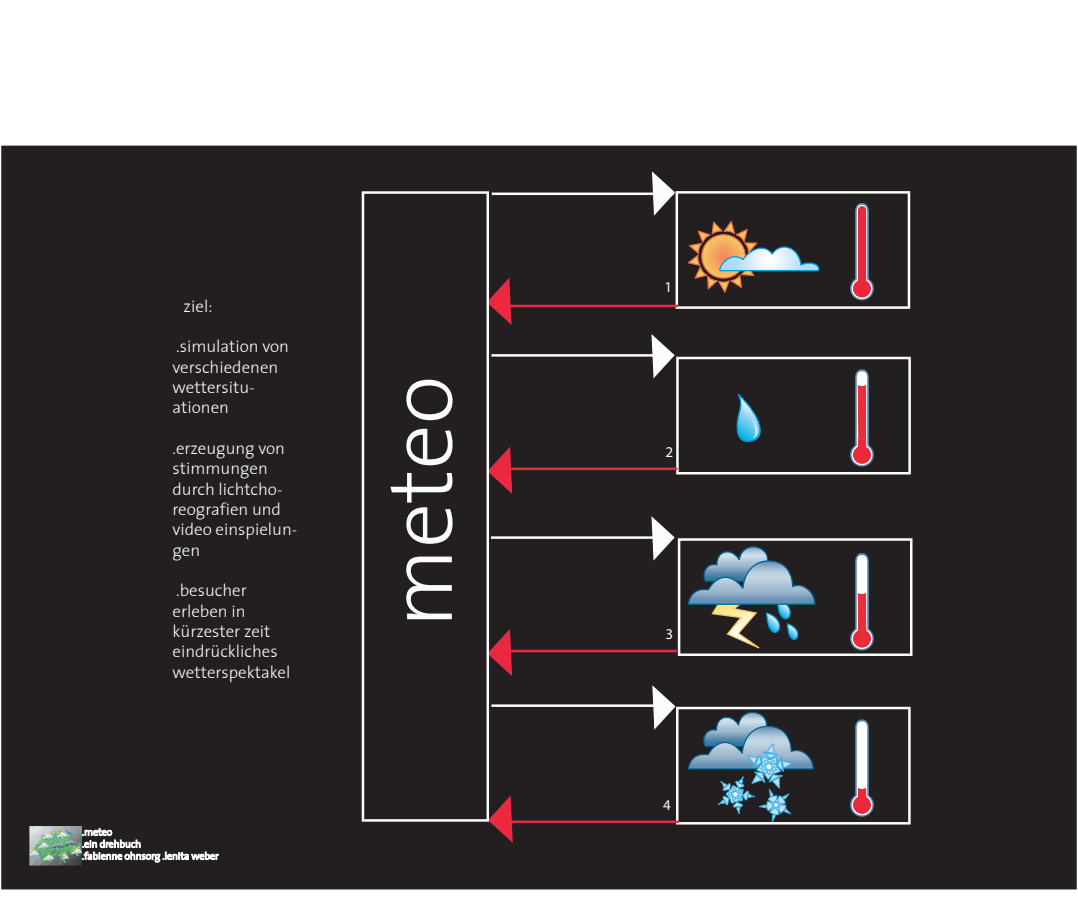
<style>
.page{position:relative;width:1078px;height:905px;background:#fff}
.page>*{position:absolute;margin:0;border:0;box-sizing:border-box;transform-origin:0 0}
.t1{font:300 90px "ETH";color:#fbfcfc}
.t2{font:300 17px/20.4px "ETH";color:#fbfcfc}
.t3{font:15px "Myriad";color:#fff}
.t4{font:15px "Myriad";color:#fafafa}
.t5{font:15px "Myriad";color:#f5f5f5}
.t6{font:15px "Myriad";color:#f7f8f8}
.t7{font:300 10px/12px "ETH";color:#f7f9f9}
</style>
<div class="page">
<div style="left:1px;top:145px;width:1076px;height:745px;background:#231f20"></div>
<svg style="left:736px;top:394px;width:24px;height:48px"></svg>
<svg style="left:491px;top:172px;width:184px;height:42px"></svg>
<div style="left:675px;top:191px;width:235px;height:118px;border:2px solid #fbfcfc"></div>
<div style="left:676px;top:357px;width:234px;height:117px;border:2px solid #fbfcfc"></div>
<div style="left:678px;top:538px;width:234px;height:118px;border:2px solid #fbfcfc"></div>
<div style="left:676px;top:707px;width:234px;height:117px;border:2px solid #fbfcfc"></div>
<svg style="left:687px;top:546px;width:128px;height:102px"></svg>
<svg style="left:491px;top:334px;width:184px;height:43px"></svg>
<svg style="left:491px;top:516px;width:184px;height:43px"></svg>
<svg style="left:491px;top:685px;width:185px;height:43px"></svg>
<svg style="left:489px;top:796px;width:192px;height:46px"></svg>
<svg style="left:489px;top:629px;width:190px;height:46px"></svg>
<svg style="left:489px;top:447px;width:191px;height:46px"></svg>
<svg style="left:489px;top:278px;width:191px;height:46px"></svg>
<div style="left:362px;top:191px;width:127px;height:631px;border:2px solid #fbfcfc"></div>
<img style="left:29px;top:826px;width:53px;height:39px">
<svg style="left:687px;top:221px;width:132px;height:71px"></svg>
<svg style="left:687px;top:712px;width:126px;height:109px"></svg>
<svg style="left:850px;top:719px;width:23px;height:98px"></svg>
<svg style="left:850px;top:203px;width:23px;height:97px"></svg>
<svg style="left:850px;top:369px;width:23px;height:98px"></svg>
<svg style="left:850px;top:553px;width:23px;height:97px"></svg>
<p class="t2" style="left:184px;top:295px;width:30px">ziel:</p>
<p class="t2" style="left:172px;top:336px;width:118px">.simulation von verschiedenen wettersitu&shy;ationen</p>
<p class="t2" style="left:172px;top:437px;width:126px">.erzeugung von stimmungen durch lichtcho&shy;reografien und video einspielun&shy;gen</p>
<p class="t2" style="left:172px;top:580px;width:119px">.besucher erleben in kürzester zeit eindrückliches wetterspektakel</p>
<p class="t7" style="left:82px;top:826px;width:138px">.meteo<br>.ein drehbuch<br>.fabienne ohnsorg .lenita weber</p>
<p class="t1" style="left:347px;top:628px;width:254px;rotate:-90deg">meteo</p>
<p class="t6" style="left:664px;top:280px;width:9px">1</p>
<p class="t3" style="left:665px;top:445px;width:9px">2</p>
<p class="t4" style="left:665px;top:626px;width:9px">3</p>
<p class="t5" style="left:663px;top:797px;width:9px">4</p>
</div>
